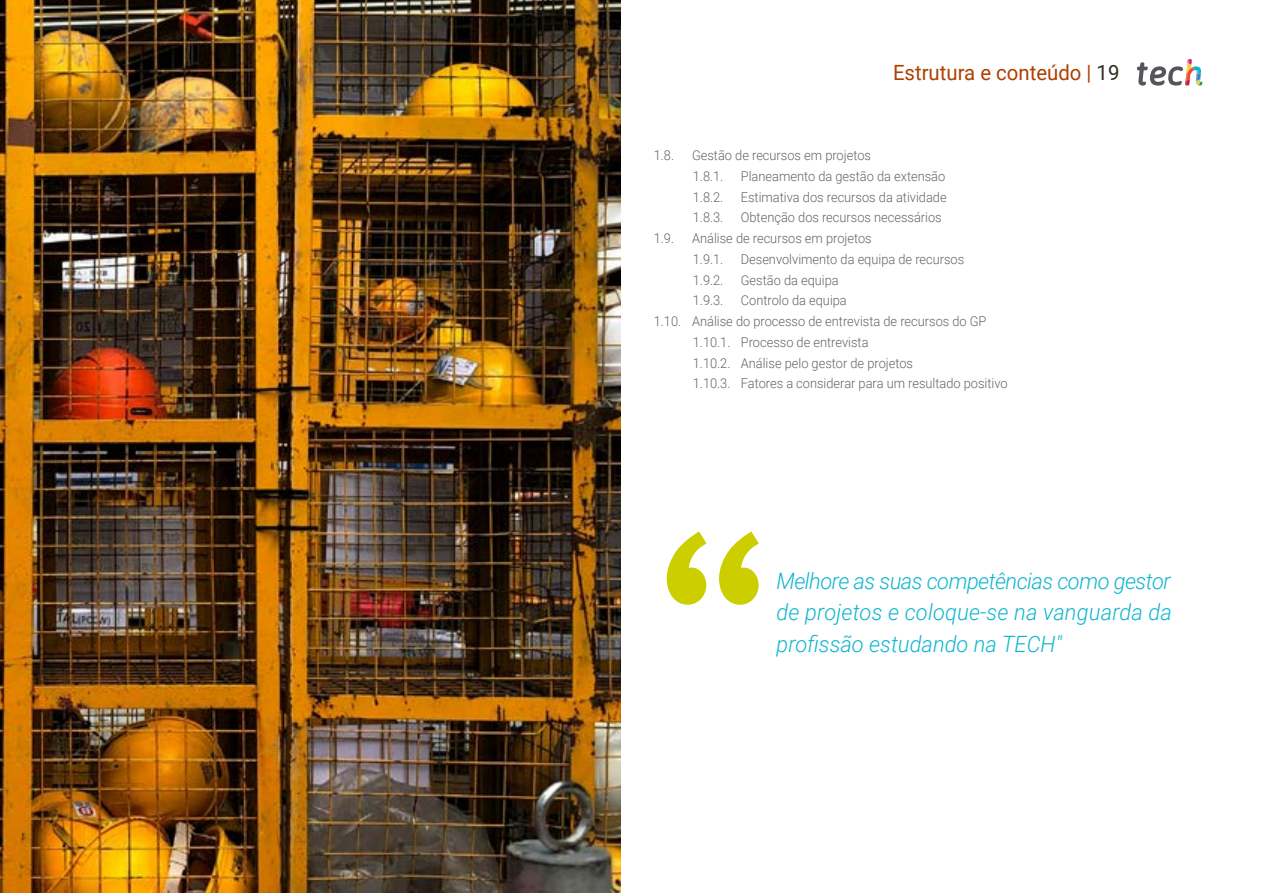
<style>
.page{position:relative;width:1263px;height:893px;background:#fff}
.page>*{position:absolute;margin:0;border:0;box-sizing:border-box;transform-origin:0 0}
.t1{font:italic 300 22.5px/31.5px "Roboto";color:#0fb6cf;text-align:justify}
.t2{font:21px "Roboto";color:#ae4000}
.t3{font:300 13.5px/20.7px "Roboto";color:#61646a;scale:.95 1}
.s1{color:#312e20}
</style>
<div class="page">
<svg style="left:1137px;top:59px;width:65px;height:27px"></svg>
<img style="left:0;top:0;width:621px;height:893px">
<svg style="left:667px;top:531px;width:92px;height:74px"></svg>
<h2 class="t2" style="left:893px;top:57px;width:228px">Estrutura e conteúdo | <span class="s1">19</span></h2>
<p class="t3" style="left:654px;top:144px;width:23px">1.8.</p>
<p class="t3" style="left:692px;top:144px;width:190px">Gestão de recursos em projetos<br>1.8.1.</p>
<p class="t3" style="left:741px;top:165px;width:217px">Planeamento da gestão da extensão</p>
<p class="t3" style="left:693px;top:186px;width:34px">1.8.2.</p>
<p class="t3" style="left:741px;top:186px;width:218px">Estimativa dos recursos da atividade</p>
<p class="t3" style="left:693px;top:207px;width:34px">1.8.3.</p>
<p class="t3" style="left:741px;top:207px;width:213px">Obtenção dos recursos necessários</p>
<p class="t3" style="left:654px;top:227px;width:23px">1.9.</p>
<p class="t3" style="left:692px;top:227px;width:191px">Análise de recursos em projetos<br>1.9.1.</p>
<p class="t3" style="left:741px;top:248px;width:237px">Desenvolvimento da equipa de recursos</p>
<p class="t3" style="left:693px;top:269px;width:34px">1.9.2.</p>
<p class="t3" style="left:741px;top:269px;width:105px">Gestão da equipa</p>
<p class="t3" style="left:693px;top:290px;width:34px">1.9.3.</p>
<p class="t3" style="left:741px;top:290px;width:113px">Controlo da equipa</p>
<p class="t3" style="left:654px;top:310px;width:352px">1.10. Análise do processo de entrevista de recursos do GP</p>
<p class="t3" style="left:693px;top:331px;width:186px">1.10.1. Processo de entrevista</p>
<p class="t3" style="left:693px;top:352px;width:233px">1.10.2. Análise pelo gestor de projetos</p>
<p class="t3" style="left:693px;top:373px;width:333px">1.10.3. Fatores a considerar para um resultado positivo</p>
<h1 class="t1" style="left:776px;top:564px;width:397px">Melhore as suas competências como gestor de projetos e coloque-se na vanguarda da profissão estudando na TECH"</h1>
</div>
